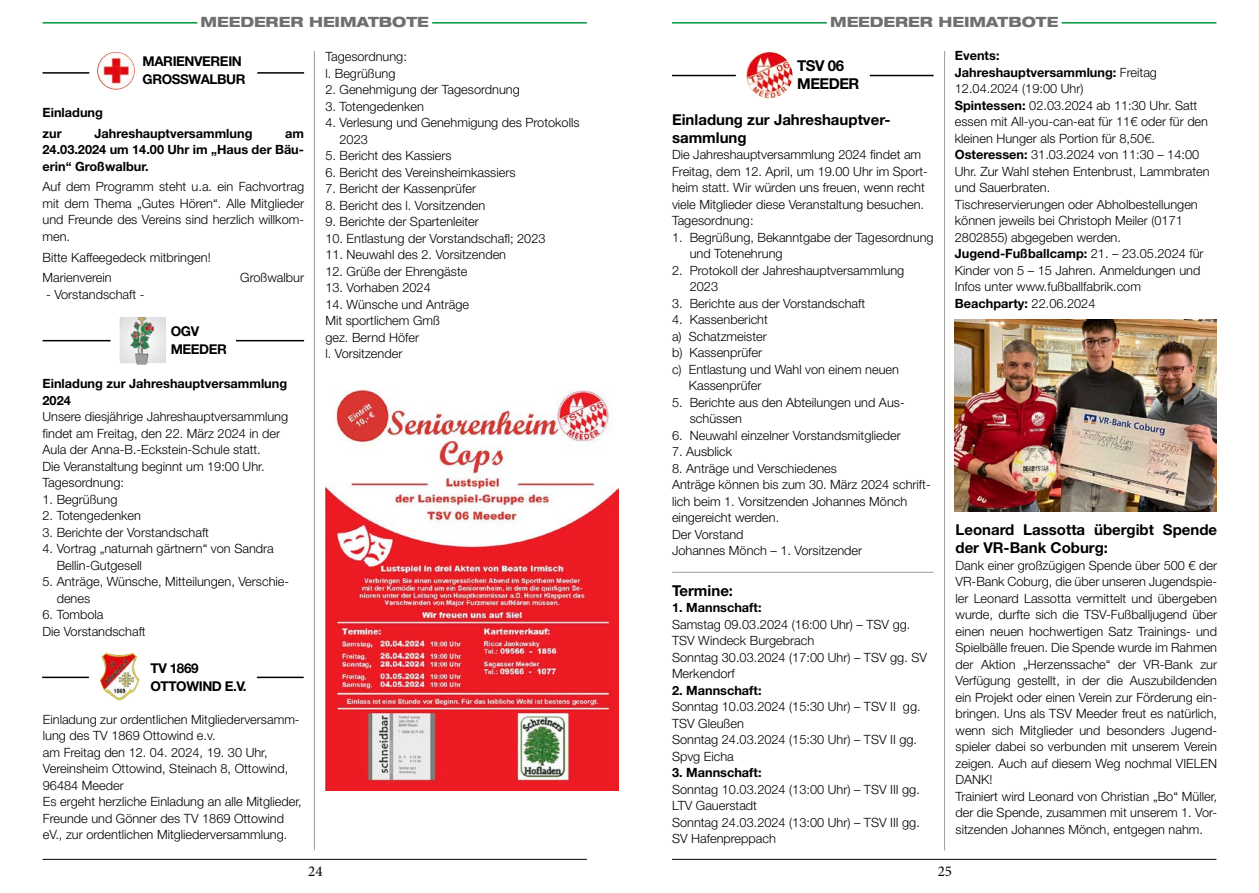
<style>
.page{position:relative;width:1259px;height:893px;background:#fff}
.page>*{position:absolute;margin:0;border:0;box-sizing:border-box;transform-origin:0 0}
.t1{font:700 15px/18px "Helvetica Neue LT Std";color:#000}
.t2{font:700 15px/18px "Helvetica Neue LT Std";letter-spacing:-.035em;color:#000}
.t3{font:15px "Minion Pro";color:#000}
.t4{font:800 expanded 14.25px "Helvetica Neue LT Std";color:#706f6f}
.t5{font:700 13.5px/18px "Helvetica Neue LT Std";letter-spacing:-.03em;color:#000}
.t6{font:300 12.75px/16.5px "Helvetica Neue LT Std";color:#000}
.t7{font:700 12.75px/16.5px "Helvetica Neue LT Std";color:#000}
.s1{font-weight:700}
</style>
<div class="page">
<hr style="left:432px;top:22px;width:155px;height:2px;background:#009641">
<hr style="left:43px;top:22px;width:154px;height:2px;background:#009641">
<hr style="left:1061px;top:22px;width:155px;height:2px;background:#009641">
<hr style="left:672px;top:22px;width:155px;height:2px;background:#009641">
<hr style="left:43px;top:859px;width:544px;height:1px;background:#000">
<hr style="left:672px;top:859px;width:544px;height:1px;background:#000">
<hr style="left:314px;top:51px;width:1px;height:799px;background:#9d9d9c">
<hr style="left:944px;top:51px;width:1px;height:799px;background:#9d9d9c">
<hr style="left:870px;top:75px;width:63px;height:1px;background:#000">
<hr style="left:672px;top:75px;width:64px;height:1px;background:#000">
<img style="left:746px;top:52px;width:46px;height:46px;border-radius:23px">
<hr style="left:257px;top:72px;width:47px;height:2px;background:#000">
<hr style="left:43px;top:72px;width:46px;height:2px;background:#000">
<img style="left:97px;top:52px;width:38px;height:38px;border-radius:19px">
<hr style="left:236px;top:340px;width:68px;height:1px;background:#000">
<hr style="left:43px;top:340px;width:68px;height:1px;background:#000">
<img style="left:120px;top:317px;width:46px;height:48px">
<hr style="left:257px;top:677px;width:47px;height:1px;background:#000">
<hr style="left:42px;top:677px;width:47px;height:1px;background:#000">
<img style="left:100px;top:653px;width:40px;height:47px">
<img style="left:325px;top:390px;width:293px;height:400px">
<img style="left:955px;top:319px;width:261px;height:193px">
<hr style="left:672px;top:572px;width:261px;height:1px;background:#9d9d9c">
<p class="t4" style="left:201px;top:13px;width:230px">MEEDERER HEIMATBOTE</p>
<p class="t4" style="left:830px;top:13px;width:230px">MEEDERER HEIMATBOTE</p>
<p class="t5" style="left:143px;top:52px;width:104px">MARIENVEREIN<br>GROSSWALBUR</p>
<p class="t7" style="left:43px;top:102px;width:62px;line-height:20.7px">Einladung zur</p>
<p class="t7" style="left:94px;top:124px;width:159px">Jahreshauptversammlung</p>
<p class="t7" style="left:43px;top:124px;width:263px;text-align:justify;text-indent:243px">am 24.03.2024 um 14.00 Uhr im „Haus der Bäu&shy;erin“ Großwalbur.</p>
<p class="t6" style="left:43px;top:178px;width:263px;text-align:justify">Auf dem Programm steht u.a. ein Fachvortrag mit dem Thema „Gutes Hören“. Alle Mitglieder und Freunde des Vereins sind herzlich willkom&shy;men.</p>
<p class="t6" style="left:43px;top:246px;width:170px;line-height:20.7px">Bitte Kaffeegedeck mitbringen!<br>Marienverein</p>
<p class="t6" style="left:240px;top:269px;width:65px">Großwalbur</p>
<p class="t6" style="left:46px;top:286px;width:100px">- Vorstandschaft -</p>
<p class="t5" style="left:171px;top:321px;width:58px">OGV<br>MEEDER</p>
<p class="t7" style="left:43px;top:375px;width:246px">Einladung zur Jahreshauptversammlung<br>2024</p>
<p class="t6" style="left:43px;top:408px;width:247px">Unsere diesjährige Jahreshauptversammlung findet am Freitag, den 22. März 2024 in der Aula der Anna-B.-Eckstein-Schule statt.<br>Die Veranstaltung beginnt um 19:00 Uhr.<br>Tagesordnung:</p>
<p class="t6" style="left:43px;top:491px;width:76px">1. Begrüßung</p>
<p class="t6" style="left:43px;top:507px;width:100px">2. Totengedenken</p>
<p class="t6" style="left:43px;top:524px;width:168px">3. Berichte der Vorstandschaft</p>
<p class="t6" style="left:57px;top:540px;width:219px;text-indent:-14px">4. Vortrag „naturnah gärtnern“ von Sandra<br>Bellin-Gutgesell</p>
<p class="t6" style="left:57px;top:573px;width:234px;text-indent:-14px">5. Anträge, Wünsche, Mitteilungen, Verschie&shy;denes</p>
<p class="t6" style="left:43px;top:606px;width:105px">6. Tombola<br>Die Vorstandschaft</p>
<p class="t5" style="left:150px;top:659px;width:98px">TV 1869<br>OTTOWIND E.V.</p>
<p class="t6" style="left:43px;top:711px;width:260px">Einladung zur ordentlichen Mitgliederversamm&shy;lung des TV 1869 Ottowind e.v.<br>am Freitag den 12. 04. 2024, 19. 30 Uhr, Vereinsheim Ottowind, Steinach 8, Ottowind, 96484 Meeder<br>Es ergeht herzliche Einladung an alle Mitglieder, Freunde und Gönner des TV 1869 Ottowind eV., zur ordentlichen Mitgliederversammlung.</p>
<p class="t6" style="left:325px;top:48px;width:83px">Tagesordnung: l. Begrüßung</p>
<p class="t6" style="left:325px;top:81px;width:196px">2. Genehmigung der Tagesordnung</p>
<p class="t6" style="left:325px;top:97px;width:100px">3. Totengedenken</p>
<p class="t6" style="left:339px;top:114px;width:241px;text-indent:-14px">4. Verlesung und Genehmigung des Protokolls<br>2023</p>
<p class="t6" style="left:325px;top:147px;width:128px">5. Bericht des Kassiers</p>
<p class="t6" style="left:325px;top:163px;width:192px">6. Bericht des Vereinsheimkassiers</p>
<p class="t6" style="left:325px;top:180px;width:152px">7. Bericht der Kassenprüfer</p>
<p class="t6" style="left:325px;top:196px;width:161px">8. Bericht des l. Vorsitzenden</p>
<p class="t6" style="left:325px;top:213px;width:155px">9. Berichte der Spartenleiter</p>
<p class="t6" style="left:325px;top:229px;width:222px">10. Entlastung der Vorstandschafl; 2023</p>
<p class="t6" style="left:325px;top:246px;width:182px">11. Neuwahl des 2. Vorsitzenden</p>
<p class="t6" style="left:325px;top:262px;width:143px">12. Grüße der Ehrengäste</p>
<p class="t6" style="left:325px;top:279px;width:107px">13. Vorhaben 2024</p>
<p class="t6" style="left:325px;top:295px;width:145px">14. Wünsche und Anträge<br>Mit sportlichem Gmß<br>gez. Bernd Höfer<br>l. Vorsitzender</p>
<p class="t2" style="left:797px;top:56px;width:64px">TSV 06<br>MEEDER</p>
<p class="t1" style="left:672px;top:110px;width:220px">Einladung zur Jahreshauptver&shy;sammlung</p>
<p class="t6" style="left:672px;top:146px;width:257px">Die Jahreshauptversammlung 2024 findet am Freitag, dem 12. April, um 19.00 Uhr im Sport&shy;heim statt. Wir würden uns freuen, wenn recht viele Mitglieder diese Veranstaltung besuchen.<br>Tagesordnung:</p>
<p class="t6" style="left:690px;top:229px;width:245px;text-indent:-18px">1. Begrüßung, Bekanntgabe der Tagesordnung und Totenehrung</p>
<p class="t6" style="left:690px;top:262px;width:216px;text-indent:-18px">2. Protokoll der Jahreshauptversammlung<br>2023</p>
<p class="t6" style="left:672px;top:295px;width:195px">3. Berichte aus der Vorstandschaft</p>
<p class="t6" style="left:672px;top:311px;width:97px">4. Kassenbericht</p>
<p class="t6" style="left:672px;top:328px;width:96px">a) Schatzmeister</p>
<p class="t6" style="left:672px;top:344px;width:92px">b) Kassenprüfer</p>
<p class="t6" style="left:672px;top:361px;width:228px">c) Entlastung und Wahl von einem neuen</p>
<p class="t6" style="left:689px;top:377px;width:74px">Kassenprüfer</p>
<p class="t6" style="left:690px;top:394px;width:216px;text-indent:-18px">5. Berichte aus den Abteilungen und Aus&shy;schüssen</p>
<p class="t6" style="left:672px;top:427px;width:230px">6. Neuwahl einzelner Vorstandsmitglieder</p>
<p class="t6" style="left:672px;top:443px;width:62px">7. Ausblick</p>
<p class="t6" style="left:672px;top:460px;width:260px">8. Anträge und Verschiedenes<br>Anträge können bis zum 30. März 2024 schrift&shy;lich beim 1. Vorsitzenden Johannes Mönch eingereicht werden.<br>Der Vorstand<br>Johannes Mönch – 1. Vorsitzender</p>
<p class="t1" style="left:672px;top:581px;width:63px">Termine:</p>
<p class="t7" style="left:672px;top:599px;width:91px">1. Mannschaft:</p>
<p class="t6" style="left:672px;top:615px;width:256px">Samstag 09.03.2024 (16:00 Uhr) – TSV gg.<br>TSV Windeck Burgebrach<br>Sonntag 30.03.2024 (17:00 Uhr) – TSV gg. SV<br>Merkendorf</p>
<p class="t7" style="left:672px;top:681px;width:91px">2. Mannschaft:</p>
<p class="t6" style="left:672px;top:698px;width:250px">Sonntag 10.03.2024 (15:30 Uhr) – TSV II gg.<br>TSV Gleußen<br>Sonntag 24.03.2024 (15:30 Uhr) – TSV II gg.<br>Spvg Eicha</p>
<p class="t7" style="left:672px;top:764px;width:91px">3. Mannschaft:</p>
<p class="t6" style="left:672px;top:780px;width:249px">Sonntag 10.03.2024 (13:00 Uhr) – TSV III gg.<br>LTV Gauerstadt<br>Sonntag 24.03.2024 (13:00 Uhr) – TSV III gg.<br>SV Hafenpreppach</p>
<p class="t6" style="left:955px;top:47px;width:256px"><span class="s1">Events:<br>Jahreshauptversammlung:</span> Freitag 12.04.2024 (19:00 Uhr)<br><span class="s1">Spintessen:</span> 02.03.2024 ab 11:30 Uhr. Satt essen mit All-you-can-eat für 11€ oder für den kleinen Hunger als Portion für 8,50€.<br><span class="s1">Osteressen:</span> 31.03.2024 von 11:30 – 14:00<br>Uhr. Zur Wahl stehen Entenbrust, Lammbraten und Sauerbraten.<br>Tischreservierungen oder Abholbestellungen können jeweils bei Christoph Meiler (0171<br>2802855) abgegeben werden.<br><span class="s1">Jugend-Fußballcamp:</span> 21. – 23.05.2024 für Kinder von 5 – 15 Jahren. Anmeldungen und Infos unter www.fußballfabrik.com <span class="s1">Beachparty:</span> 22.06.2024</p>
<p class="t1" style="left:955px;top:521px;width:263px">Leonard Lassotta übergibt Spende der VR-Bank Coburg:</p>
<p class="t6" style="left:955px;top:557px;width:263px">Dank einer großzügigen Spende über 500 € der VR-Bank Coburg, die über unseren Jugendspie&shy;ler Leonard Lassotta vermittelt und übergeben wurde, durfte sich die TSV-Fußballjugend über einen neuen hochwertigen Satz Trainings- und Spielbälle freuen. Die Spende wurde im Rahmen der Aktion „Herzenssache“ der VR-Bank zur Verfügung gestellt, in der die Auszubildenden ein Projekt oder einen Verein zur Förderung ein&shy;bringen. Uns als TSV Meeder freut es natürlich, wenn sich Mitglieder und besonders Jugend&shy;spieler dabei so verbunden mit unserem Verein zeigen. Auch auf diesem Weg nochmal VIELEN DANK!<br>Trainiert wird Leonard von Christian „Bo“ Müller, der die Spende, zusammen mit unserem 1. Vor&shy;sitzenden Johannes Mönch, entgegen nahm.</p>
<p class="t3" style="left:308px;top:861px;width:16px">24</p>
<p class="t3" style="left:937px;top:861px;width:16px">25</p>
</div>
